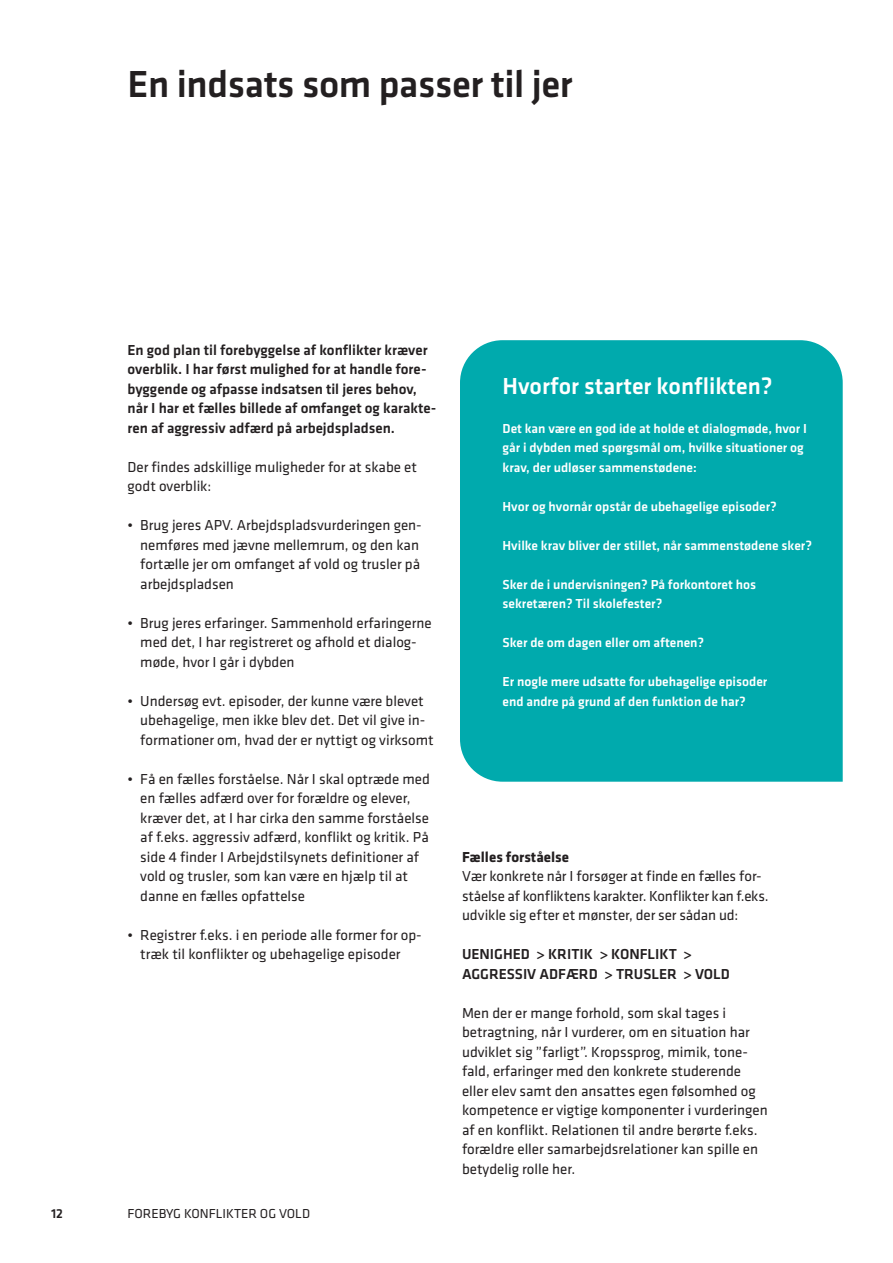
<style>
.page{position:relative;width:893px;height:1263px;background:#fff}
.page>*{position:absolute;margin:0;border:0;box-sizing:border-box;transform-origin:0 0}
.t1{font:500 39px "Klavika";letter-spacing:-.01em;color:#231f20}
.BAR_BoksRubrik_hvid{font:500 24px "Klavika";color:#fff}
.BAR_Brød{font:15px/19.5px "Klavika";color:#231f20}
.BAR_Manchettekst{font:500 15px/19.5px "Klavika";color:#231f20}
.BAR_Mellemrubrik{font:700 15px "Klavika";color:#231f20}
.BAR_BoksBrød_Hvid{font:500 13.5px/19.5px "Klavika";color:#fff}
.t2{font:13.5px "Klavika";color:#231f20}
.t3{font:500 13.5px "Klavika";color:#231f20}
</style>
<div class="page">
<div style="left:460px;top:340px;width:383px;height:442px;background:#00aaad"></div>
<p class="t1" style="left:128px;top:63px;width:447px">En indsats som passer til jer</p>
<p class="BAR_Manchettekst" style="left:128px;top:340px;width:310px">En god plan til forebyggelse af konflikter kræver overblik. I har først mulighed for at handle fore&shy;byggende og afpasse indsatsen til jeres behov, når I har et fælles billede af omfanget og karakte&shy;ren af aggressiv adfærd på arbejdspladsen.</p>
<p class="BAR_Brød" style="left:128px;top:457px;width:291px">Der findes adskillige muligheder for at skabe et godt overblik:</p>
<p class="BAR_Brød" style="left:140px;top:516px;width:283px;text-indent:-13px">• Brug jeres APV. Arbejdspladsvurderingen gen&shy;nemføres med jævne mellemrum, og den kan fortælle jer om omfanget af vold og trusler på arbejdspladsen</p>
<p class="BAR_Brød" style="left:140px;top:613px;width:293px;text-indent:-13px">• Brug jeres erfaringer. Sammenhold erfaringerne med det, I har registreret og afhold et dialog&shy;møde, hvor I går i dybden</p>
<p class="BAR_Brød" style="left:140px;top:691px;width:295px;text-indent:-13px">• Undersøg evt. episoder, der kunne være blevet ubehagelige, men ikke blev det. Det vil give in&shy;formationer om, hvad der er nyttigt og virksomt</p>
<p class="BAR_Brød" style="left:140px;top:769px;width:291px;text-indent:-13px">• Få en fælles forståelse. Når I skal optræde med en fælles adfærd over for forældre og elever, kræver det, at I har cirka den samme forståelse af f.eks. aggressiv adfærd, konflikt og kritik. På side 4 finder I Arbejdstilsynets definitioner af vold og trusler, som kan være en hjælp til at danne en fælles opfattelse</p>
<p class="BAR_Brød" style="left:128px;top:925px;width:296px;text-align:center">• Registrer f.eks. i en periode alle former for op&shy;træk til konflikter og ubehagelige episoder</p>
<p class="t3" style="left:51px;top:1206px;width:13px">12</p>
<p class="t2" style="left:128px;top:1206px;width:184px">FOREBYG KONFLIKTER OG VOLD</p>
<p class="BAR_BoksRubrik_hvid" style="left:502px;top:372px;width:271px">Hvorfor starter konflikten?</p>
<p class="BAR_BoksBrød_Hvid" style="left:502px;top:419px;width:306px">Det kan være en god ide at holde et dialogmøde, hvor I går i dybden med spørgsmål om, hvilke situationer og krav, der udløser sammenstødene:</p>
<p class="BAR_BoksBrød_Hvid" style="left:502px;top:497px;width:276px">Hvor og hvornår opstår de ubehagelige episoder?</p>
<p class="BAR_BoksBrød_Hvid" style="left:502px;top:536px;width:311px">Hvilke krav bliver der stillet, når sammenstødene sker?</p>
<p class="BAR_BoksBrød_Hvid" style="left:502px;top:575px;width:255px">Sker de i undervisningen? På forkontoret hos sekretæren? Til skolefester?</p>
<p class="BAR_BoksBrød_Hvid" style="left:502px;top:633px;width:203px">Sker de om dagen eller om aftenen?</p>
<p class="BAR_BoksBrød_Hvid" style="left:502px;top:672px;width:266px">Er nogle mere udsatte for ubehagelige episoder end andre på grund af den funktion de har?</p>
<p class="BAR_Mellemrubrik" style="left:462px;top:846px;width:108px">Fælles forståelse</p>
<p class="BAR_Brød" style="left:462px;top:867px;width:308px">Vær konkrete når I forsøger at finde en fælles for&shy;ståelse af konfliktens karakter. Konflikter kan f.eks. udvikle sig efter et mønster, der ser sådan ud:</p>
<p class="BAR_Manchettekst" style="left:462px;top:945px;width:269px">UENIGHED &gt; KRITIK &gt; KONFLIKT &gt;<br>AGGRESSIV ADFÆRD &gt; TRUSLER &gt; VOLD</p>
<p class="BAR_Brød" style="left:462px;top:1003px;width:307px">Men der er mange forhold, som skal tages i betragtning, når I vurderer, om en situation har udviklet sig ”farligt”. Kropssprog, mimik, tone&shy;fald, erfaringer med den konkrete studerende eller elev samt den ansattes egen følsomhed og kompetence er vigtige komponenter i vurderingen af en konflikt. Relationen til andre berørte f.eks. forældre eller samarbejdsrelationer kan spille en betydelig rolle her.</p>
</div>
